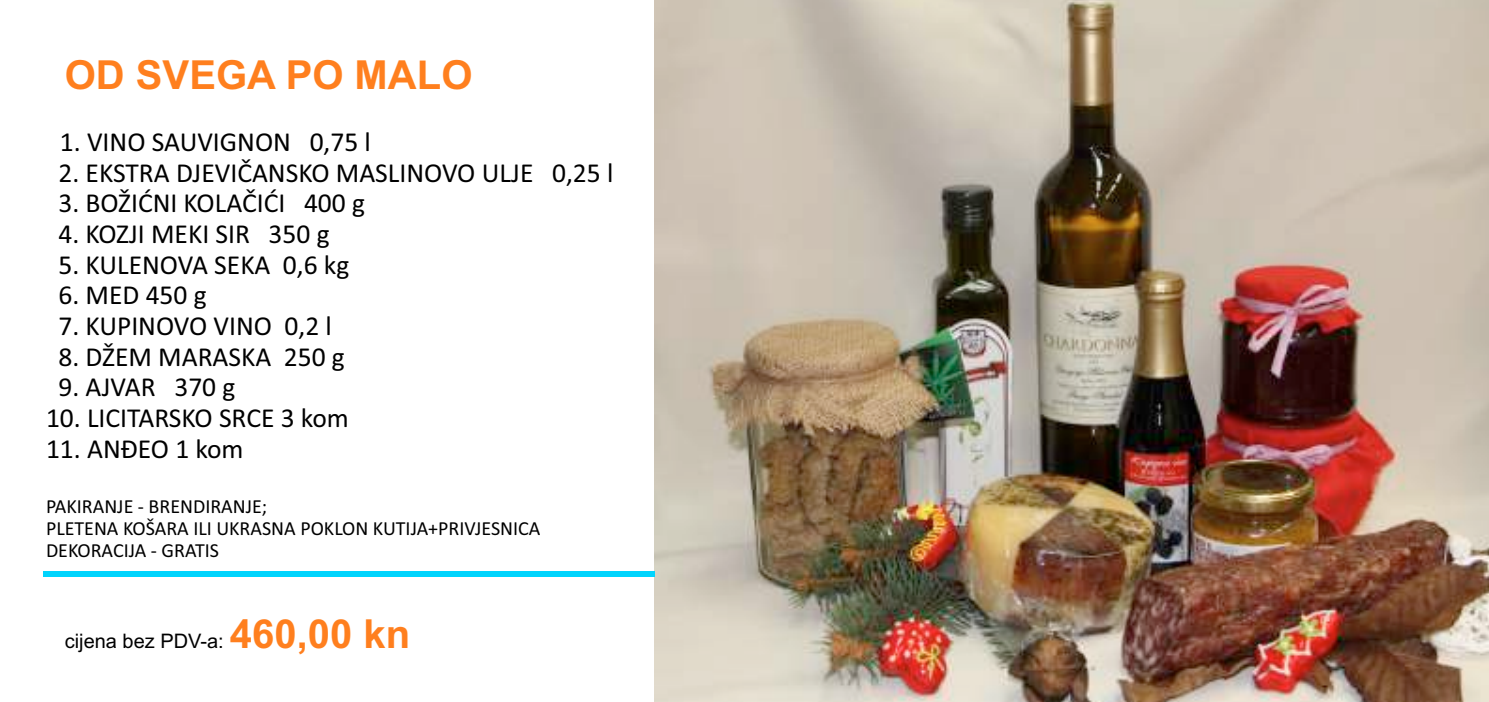
<style>
.page{position:relative;width:1489px;height:702px;background:#fff}
.page>*{position:absolute;margin:0;border:0;box-sizing:border-box;transform-origin:0 0}
.t1{font:700 40px "Arial";color:#ff7f1e}
.t2{font:27.5px "Calibri";color:#000}
.t3{font:20px/22.2px "Calibri";color:#000}
.t4{font:20px "Arial";color:#000}
</style>
<div class="page">
<img style="left:655px;top:0;width:833px;height:702px">
<div style="left:44px;top:571px;width:611px;height:5px;background:#00d4fd"></div>
<h1 class="t1" style="left:65px;top:59px;width:409px">OD SVEGA PO MALO</h1>
<p class="t2" style="left:60px;top:130px;width:312px">1. VINO SAUVIGNON 0,75 l</p>
<p class="t2" style="left:58px;top:161px;width:556px">2. EKSTRA DJEVIČANSKO MASLINOVO ULJE 0,25 l</p>
<p class="t2" style="left:58px;top:192px;width:308px">3. BOŽIĆNI KOLAČIĆI 400 g</p>
<p class="t2" style="left:58px;top:222px;width:273px">4. KOZJI MEKI SIR 350 g</p>
<p class="t2" style="left:58px;top:253px;width:292px">5. KULENOVA SEKA 0,6 kg</p>
<p class="t2" style="left:58px;top:284px;width:150px">6. MED 450 g</p>
<p class="t2" style="left:58px;top:314px;width:275px">7. KUPINOVO VINO 0,2 l</p>
<p class="t2" style="left:58px;top:345px;width:288px">8. DŽEM MARASKA 250 g</p>
<p class="t2" style="left:58px;top:376px;width:178px">9. AJVAR 370 g</p>
<p class="t2" style="left:46px;top:406px;width:304px">10. LICITARSKO SRCE 3 kom</p>
<p class="t2" style="left:46px;top:437px;width:199px">11. ANĐEO 1 kom</p>
<p class="t3" style="left:46px;top:496px;width:496px">PAKIRANJE - BRENDIRANJE;<br>PLETENA KOŠARA ILI UKRASNA POKLON KUTIJA+PRIVJESNICA<br>DEKORACIJA - GRATIS</p>
<p class="t4" style="left:65px;top:633px;width:160px">cijena bez PDV-a:</p>
<h1 class="t1" style="left:230px;top:618px;width:182px">460,00 kn</h1>
</div>
